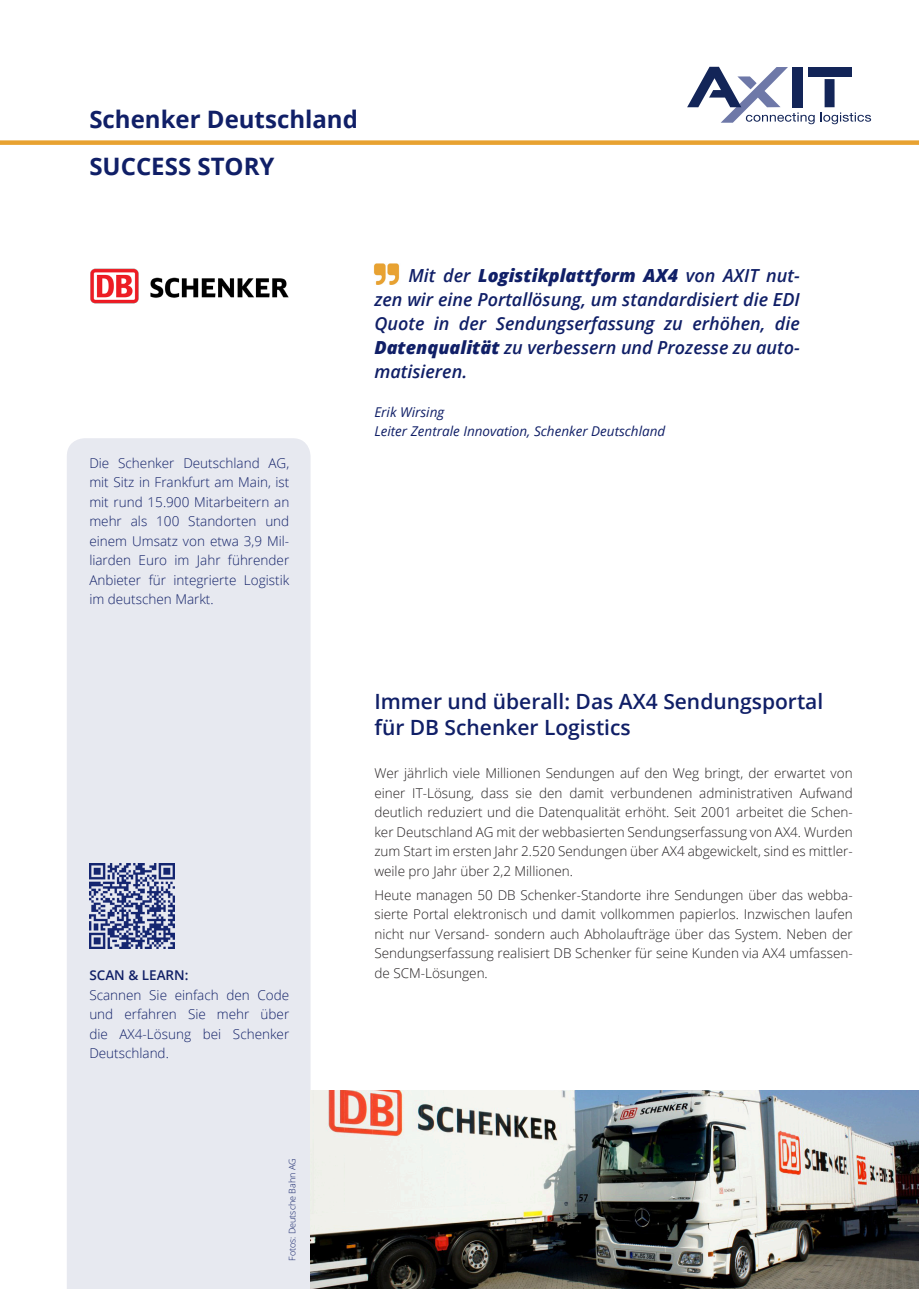
<style>
.page{position:relative;width:919px;height:1289px;background:#fff}
.page>*{position:absolute;margin:0;border:0;box-sizing:border-box;transform-origin:0 0}
.t1{font:700 24px "Open Sans";color:#101f67}
.t2{font:600 21px/25.5px "Open Sans";color:#101f67}
.t3{font:italic 600 18px/24px "Open Sans";color:#101f67;text-align:justify}
.t4{font:300 13.5px/19.5px "Open Sans";color:#231f20;text-align:justify}
.t5{font:300 13.5px/19.5px "Open Sans";color:#101f67;text-align:justify}
.t6{font:italic 13.5px/19.5px "Open Sans";color:#101f67}
.t7{font:600 13.5px "Open Sans";color:#101f67}
.t8{font:300 9px "Open Sans";color:#101f67}
.s1{font-weight:800}
</style>
<div class="page">
<div style="left:67px;top:438px;width:243px;height:850px;background:#e7e9f0"></div>
<img style="left:310px;top:1090px;width:608px;height:198px">
<div style="left:808px;top:67px;width:43px;height:10px;background:#132558"></div>
<div style="left:824px;top:79px;width:10px;height:28px;background:#132558"></div>
<svg style="left:820px;top:112px;width:51px;height:12px"></svg>
<svg style="left:687px;top:67px;width:127px;height:57px"></svg>
<div style="left:0;top:140px;width:918px;height:5px;background:#e8a231"></div>
<img style="left:373px;top:264px;width:27px;height:21px">
<img style="left:90px;top:268px;width:199px;height:35px">
<h1 class="t1" style="left:89px;top:103px;width:270px">Schenker Deutschland</h1>
<h1 class="t1" style="left:89px;top:150px;width:187px">SUCCESS STORY</h1>
<p class="t5" style="left:89px;top:453px;width:201px">Die Schenker Deutschland AG, mit Sitz in Frankfurt am Main, ist mit rund 15.900 Mitarbeitern an mehr als 100 Standorten und einem Umsatz von etwa 3,9 Mil&shy;liarden Euro im Jahr führender Anbieter für integrierte Logistik im deutschen Markt.</p>
<p class="t7" style="left:89px;top:966px;width:101px">SCAN &amp; LEARN:</p>
<p class="t5" style="left:89px;top:984px;width:201px">Scannen Sie einfach den Code und erfahren Sie mehr über die AX4-Lösung bei Schenker Deutschland.</p>
<h3 class="t3" style="left:374px;top:263px;width:427px;text-indent:34px">Mit der <span class="s1">Logistikplattform AX4</span> von AXIT nut&shy;zen wir eine Portallösung, um standardisiert die EDI Quote in der Sendungserfassung zu erhöhen, die <span class="s1">Datenqualität</span> zu verbessern und Prozesse zu auto&shy;matisieren.</h3>
<p class="t6" style="left:374px;top:402px;width:292px">Erik Wirsing<br>Leiter Zentrale Innovation, Schenker Deutschland</p>
<h2 class="t2" style="left:374px;top:688px;width:450px">Immer und überall: Das AX4 Sendungsportal für DB Schenker Logistics</h2>
<p class="t4" style="left:374px;top:763px;width:480px">Wer jährlich viele Millionen Sendungen auf den Weg bringt, der erwartet von einer IT-Lösung, dass sie den damit verbundenen administrativen Aufwand deutlich reduziert und die Datenqualität erhöht. Seit 2001 arbeitet die Schen&shy;ker Deutschland AG mit der webbasierten Sendungserfassung von AX4. Wurden zum Start im ersten Jahr 2.520 Sendungen über AX4 abgewickelt, sind es mittler&shy;weile pro Jahr über 2,2 Millionen.</p>
<p class="t4" style="left:374px;top:884px;width:480px">Heute managen 50 DB Schenker-Standorte ihre Sendungen über das webba&shy;sierte Portal elektronisch und damit vollkommen papierlos. Inzwischen laufen nicht nur Versand- sondern auch Abholaufträge über das System. Neben der Sendungserfassung realisiert DB Schenker für seine Kunden via AX4 umfassen&shy;de SCM-Lösungen.</p>
<p class="t8" style="left:286px;top:1260px;width:104px;rotate:-90deg">Fotos: Deutsche Bahn AG</p>
</div>
